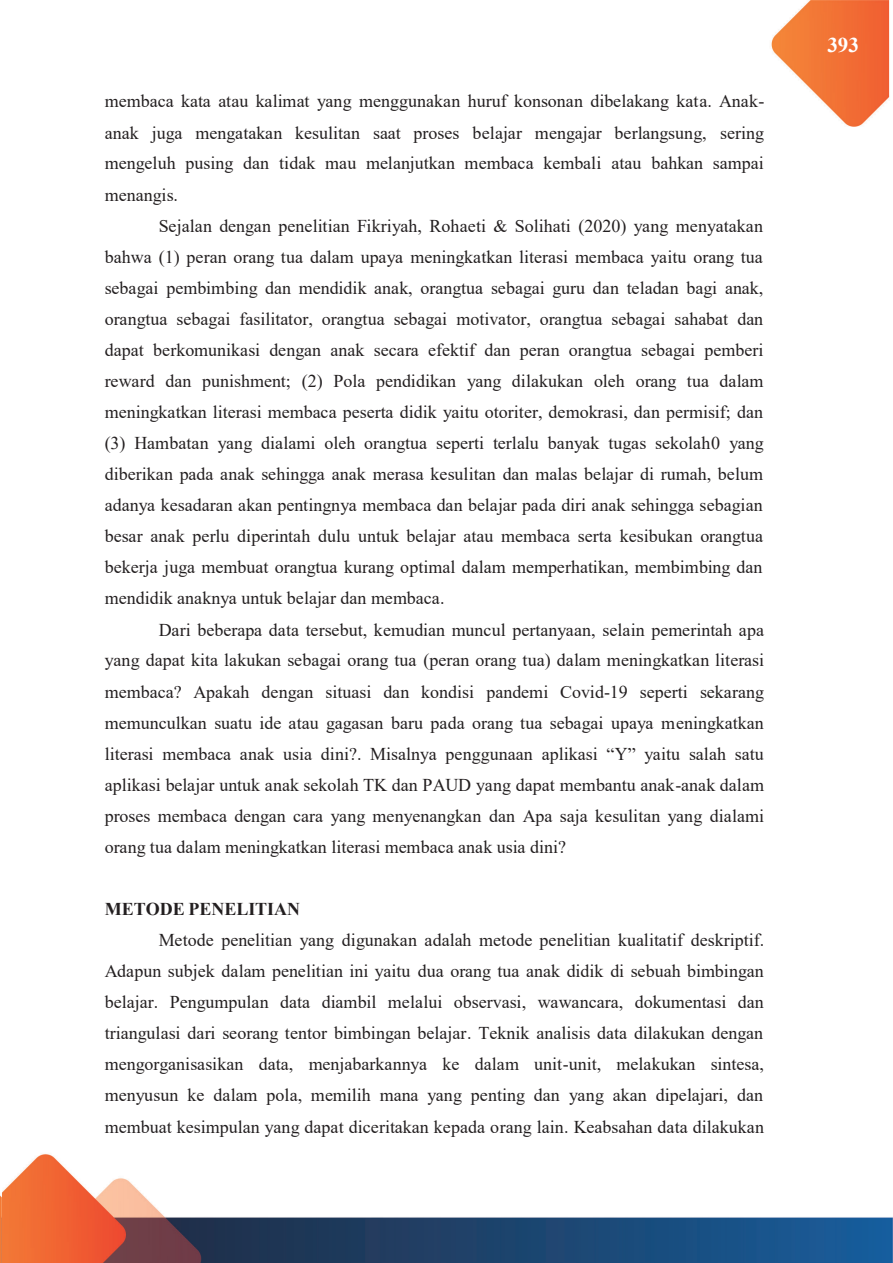
<style>
.page{position:relative;width:893px;height:1263px;background:#fff}
.page>*{position:absolute;margin:0;border:0;box-sizing:border-box;transform-origin:0 0}
.t1{font:700 21px "Times New Roman";color:#fff}
.t2{font:18px/31px "Times New Roman";letter-spacing:.005em;color:#231f20;text-align:justify}
.t3{font:700 18px "Times New Roman";color:#231f20}
</style>
<div class="page">
<img style="left:0;top:0;width:893px;height:1263px">
<div style="left:103px;top:91px;width:663px;height:31px;background:#fff"></div>
<div style="left:103px;top:122px;width:663px;height:31px;background:#fff"></div>
<div style="left:103px;top:153px;width:663px;height:31px;background:#fff"></div>
<div style="left:103px;top:184px;width:663px;height:31px;background:#fff"></div>
<div style="left:103px;top:215px;width:663px;height:31px;background:#fff"></div>
<div style="left:103px;top:246px;width:663px;height:31px;background:#fff"></div>
<div style="left:103px;top:277px;width:663px;height:31px;background:#fff"></div>
<div style="left:103px;top:308px;width:663px;height:31px;background:#fff"></div>
<div style="left:103px;top:339px;width:663px;height:32px;background:#fff"></div>
<div style="left:103px;top:371px;width:663px;height:30px;background:#fff"></div>
<div style="left:103px;top:401px;width:663px;height:32px;background:#fff"></div>
<div style="left:103px;top:433px;width:663px;height:31px;background:#fff"></div>
<div style="left:103px;top:464px;width:663px;height:31px;background:#fff"></div>
<div style="left:103px;top:495px;width:663px;height:31px;background:#fff"></div>
<div style="left:103px;top:526px;width:663px;height:31px;background:#fff"></div>
<div style="left:103px;top:557px;width:663px;height:31px;background:#fff"></div>
<div style="left:103px;top:588px;width:663px;height:31px;background:#fff"></div>
<div style="left:103px;top:619px;width:663px;height:31px;background:#fff"></div>
<div style="left:103px;top:650px;width:663px;height:31px;background:#fff"></div>
<div style="left:103px;top:681px;width:663px;height:31px;background:#fff"></div>
<div style="left:103px;top:712px;width:663px;height:31px;background:#fff"></div>
<div style="left:103px;top:743px;width:663px;height:31px;background:#fff"></div>
<div style="left:103px;top:774px;width:663px;height:31px;background:#fff"></div>
<div style="left:103px;top:805px;width:663px;height:31px;background:#fff"></div>
<div style="left:103px;top:836px;width:663px;height:31px;background:#fff"></div>
<div style="left:103px;top:867px;width:663px;height:31px;background:#fff"></div>
<div style="left:103px;top:930px;width:663px;height:30px;background:#fff"></div>
<div style="left:103px;top:960px;width:663px;height:32px;background:#fff"></div>
<div style="left:103px;top:992px;width:663px;height:31px;background:#fff"></div>
<div style="left:103px;top:1023px;width:663px;height:31px;background:#fff"></div>
<div style="left:103px;top:1054px;width:663px;height:31px;background:#fff"></div>
<div style="left:103px;top:1085px;width:663px;height:31px;background:#fff"></div>
<div style="left:103px;top:1116px;width:663px;height:31px;background:#fff"></div>
<p class="t2" style="left:105px;top:85px;width:661px">membaca kata atau kalimat yang menggunakan huruf konsonan dibelakang kata. Anak&shy;anak juga mengatakan kesulitan saat proses belajar mengajar berlangsung, sering mengeluh pusing dan tidak mau melanjutkan membaca kembali atau bahkan sampai menangis.</p>
<p class="t2" style="left:105px;top:209px;width:661px;text-indent:54px">Sejalan dengan penelitian Fikriyah, Rohaeti &amp; Solihati (2020) yang menyatakan bahwa (1) peran orang tua dalam upaya meningkatkan literasi membaca yaitu orang tua sebagai pembimbing dan mendidik anak, orangtua sebagai guru dan teladan bagi anak, orangtua sebagai fasilitator, orangtua sebagai motivator, orangtua sebagai sahabat dan dapat berkomunikasi dengan anak secara efektif dan peran orangtua sebagai pemberi reward dan punishment; (2) Pola pendidikan yang dilakukan oleh orang tua dalam meningkatkan literasi membaca peserta didik yaitu otoriter, demokrasi, dan permisif; dan (3) Hambatan yang dialami oleh orangtua seperti terlalu banyak tugas sekolah0 yang diberikan pada anak sehingga anak merasa kesulitan dan malas belajar di rumah, belum adanya kesadaran akan pentingnya membaca dan belajar pada diri anak sehingga sebagian besar anak perlu diperintah dulu untuk belajar atau membaca serta kesibukan orangtua bekerja juga membuat orangtua kurang optimal dalam memperhatikan, membimbing dan mendidik anaknya untuk belajar dan membaca.</p>
<p class="t2" style="left:105px;top:613px;width:661px;text-indent:54px">Dari beberapa data tersebut, kemudian muncul pertanyaan, selain pemerintah apa yang dapat kita lakukan sebagai orang tua (peran orang tua) dalam meningkatkan literasi membaca? Apakah dengan situasi dan kondisi pandemi Covid-19 seperti sekarang memunculkan suatu ide atau gagasan baru pada orang tua sebagai upaya meningkatkan literasi membaca anak usia dini?. Misalnya penggunaan aplikasi “Y” yaitu salah satu aplikasi belajar untuk anak sekolah TK dan PAUD yang dapat membantu anak-anak dalam proses membaca dengan cara yang menyenangkan dan Apa saja kesulitan yang dialami orang tua dalam meningkatkan literasi membaca anak usia dini?</p>
<p class="t3" style="left:105px;top:896px;width:197px">METODE PENELITIAN</p>
<p class="t2" style="left:105px;top:924px;width:661px;text-indent:54px">Metode penelitian yang digunakan adalah metode penelitian kualitatif deskriptif.<br>Adapun subjek dalam penelitian ini yaitu dua orang tua anak didik di sebuah bimbingan belajar. Pengumpulan data diambil melalui observasi, wawancara, dokumentasi dan triangulasi dari seorang tentor bimbingan belajar. Teknik analisis data dilakukan dengan mengorganisasikan data, menjabarkannya ke dalam unit-unit, melakukan sintesa, menyusun ke dalam pola, memilih mana yang penting dan yang akan dipelajari, dan membuat kesimpulan yang dapat diceritakan kepada orang lain. Keabsahan data dilakukan</p>
<p class="t1" style="left:827px;top:29px;width:33px">393</p>
</div>
